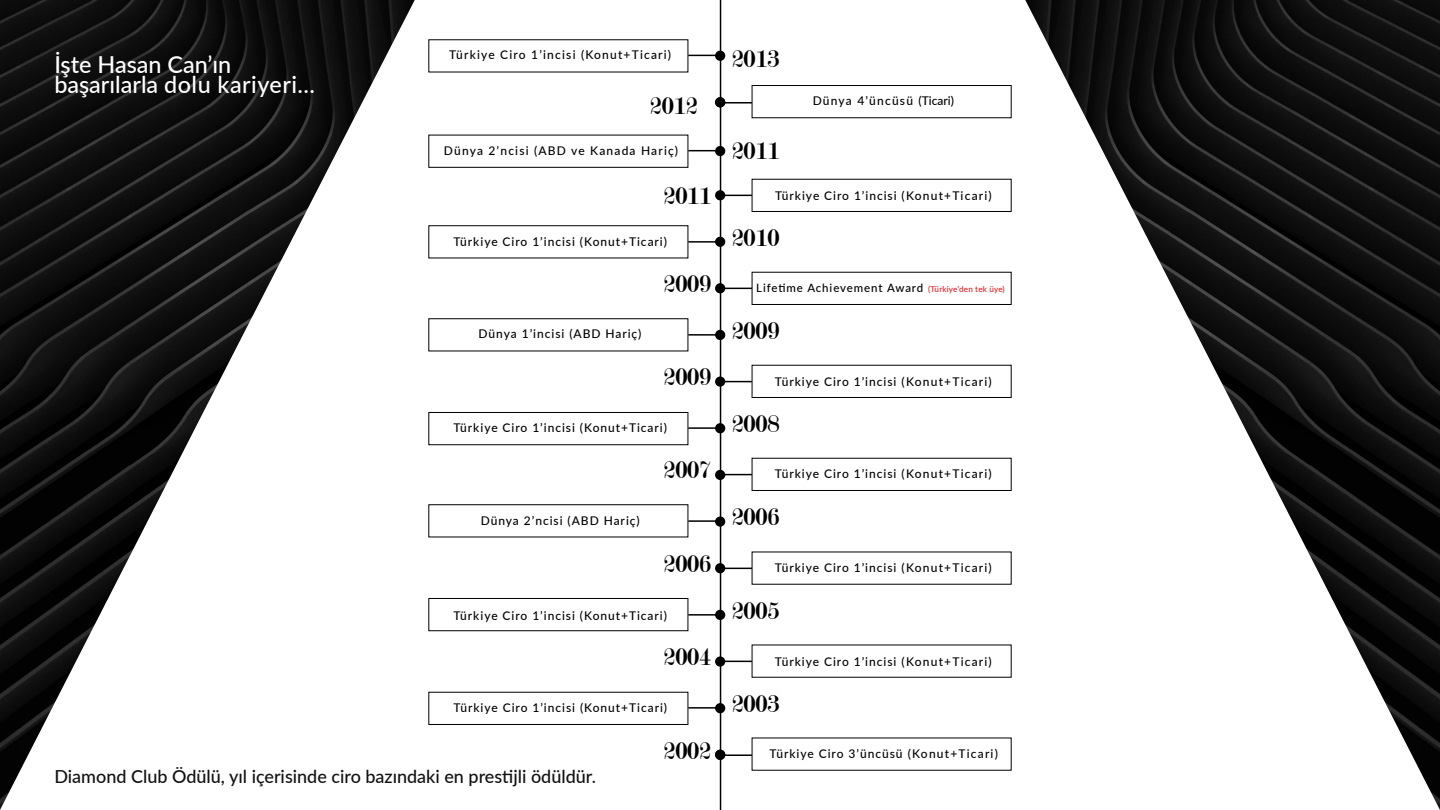
<style>
.page{position:relative;width:1440px;height:810px;background:#fff}
.page>*{position:absolute;margin:0;border:0;box-sizing:border-box;transform-origin:0 0}
.t1{font:26.25px "Modern";color:#000}
.t2{font:500 23.4px/19.5px "Lato";color:#fff}
.t3{font:500 18px "Lato";color:#121212}
.t4{font:500 12px "Lato";letter-spacing:.08em;color:#000}
.t5{font:500 12px "Lato";letter-spacing:.1em;color:#000}
.t6{font:500 11.48px "Lato";letter-spacing:.08em;color:#000}
.s1{font-size:8.1px;color:#e41c24}
</style>
<div class="page">
<hr style="left:720px;top:0;width:1px;height:810px;background:#000">
<div style="left:715px;top:51px;width:10px;height:10px;background:#000;border-radius:50%"></div>
<div style="left:715px;top:97px;width:10px;height:11px;background:#000;border-radius:50%"></div>
<hr style="left:721px;top:102px;width:31px;height:2px;background:#000">
<div style="left:752px;top:85px;width:260px;height:33px;border:1px solid #000"></div>
<hr style="left:688px;top:55px;width:32px;height:1px;background:#000">
<div style="left:715px;top:146px;width:10px;height:10px;background:#000;border-radius:50%"></div>
<div style="left:428px;top:135px;width:260px;height:33px;border:1px solid #000"></div>
<hr style="left:688px;top:150px;width:32px;height:1px;background:#000">
<div style="left:715px;top:283px;width:10px;height:10px;background:#000;border-radius:50%"></div>
<div style="left:715px;top:237px;width:10px;height:10px;background:#000;border-radius:50%"></div>
<div style="left:715px;top:190px;width:10px;height:10px;background:#000;border-radius:50%"></div>
<div style="left:715px;top:330px;width:10px;height:10px;background:#000;border-radius:50%"></div>
<div style="left:715px;top:376px;width:10px;height:11px;background:#000;border-radius:50%"></div>
<div style="left:715px;top:423px;width:10px;height:10px;background:#000;border-radius:50%"></div>
<div style="left:715px;top:470px;width:10px;height:10px;background:#000;border-radius:50%"></div>
<div style="left:715px;top:516px;width:10px;height:11px;background:#000;border-radius:50%"></div>
<div style="left:715px;top:563px;width:10px;height:10px;background:#000;border-radius:50%"></div>
<div style="left:715px;top:610px;width:10px;height:10px;background:#000;border-radius:50%"></div>
<div style="left:715px;top:656px;width:10px;height:11px;background:#000;border-radius:50%"></div>
<div style="left:715px;top:703px;width:10px;height:10px;background:#000;border-radius:50%"></div>
<div style="left:715px;top:750px;width:10px;height:10px;background:#000;border-radius:50%"></div>
<hr style="left:721px;top:288px;width:31px;height:1px;background:#000">
<hr style="left:721px;top:195px;width:31px;height:1px;background:#000">
<hr style="left:721px;top:381px;width:31px;height:1px;background:#000">
<hr style="left:721px;top:474px;width:31px;height:1px;background:#000">
<hr style="left:721px;top:568px;width:31px;height:1px;background:#000">
<hr style="left:721px;top:661px;width:31px;height:1px;background:#000">
<hr style="left:721px;top:754px;width:31px;height:2px;background:#000">
<hr style="left:688px;top:334px;width:32px;height:2px;background:#000">
<hr style="left:688px;top:241px;width:32px;height:2px;background:#000">
<hr style="left:688px;top:427px;width:32px;height:2px;background:#000">
<div style="left:428px;top:504px;width:260px;height:33px;border:1px solid #000"></div>
<div style="left:428px;top:412px;width:260px;height:33px;border:1px solid #000"></div>
<div style="left:428px;top:318px;width:260px;height:33px;border:1px solid #000"></div>
<div style="left:428px;top:225px;width:260px;height:33px;border:1px solid #000"></div>
<div style="left:752px;top:179px;width:260px;height:33px;border:1px solid #000"></div>
<div style="left:752px;top:272px;width:260px;height:33px;border:1px solid #000"></div>
<div style="left:752px;top:365px;width:260px;height:33px;border:1px solid #000"></div>
<div style="left:752px;top:458px;width:260px;height:33px;border:1px solid #000"></div>
<div style="left:428px;top:598px;width:260px;height:33px;border:1px solid #000"></div>
<div style="left:428px;top:692px;width:260px;height:33px;border:1px solid #000"></div>
<hr style="left:688px;top:520px;width:32px;height:2px;background:#000">
<hr style="left:688px;top:614px;width:32px;height:2px;background:#000">
<hr style="left:688px;top:707px;width:32px;height:2px;background:#000">
<img style="left:1025px;top:0;width:415px;height:810px">
<img style="left:0;top:0;width:415px;height:810px">
<h2 class="t2" style="left:54px;top:54px;width:262px">İşte Hasan Can’ın başarılarla dolu kariyeri...</h2>
<p class="t5" style="left:449px;top:46px;width:223px">Türkiye Ciro 1’incisi (Konut+Ticari)</p>
<h1 class="t1" style="left:732px;top:45px;width:49px">2013</h1>
<h1 class="t1" style="left:650px;top:93px;width:49px">2012</h1>
<p class="t4" style="left:813px;top:92px;width:143px">Dünya 4’üncüsü (Ticari)</p>
<p class="t5" style="left:444px;top:142px;width:236px">Dünya 2’ncisi (ABD ve Kanada Hariç)</p>
<h1 class="t1" style="left:732px;top:138px;width:49px">2011</h1>
<h1 class="t1" style="left:663px;top:183px;width:49px">2011</h1>
<h1 class="t1" style="left:732px;top:224px;width:49px">2010</h1>
<h1 class="t1" style="left:663px;top:271px;width:49px">2009</h1>
<h1 class="t1" style="left:732px;top:317px;width:49px">2009</h1>
<h1 class="t1" style="left:663px;top:364px;width:49px">2009</h1>
<h1 class="t1" style="left:732px;top:411px;width:49px">2008</h1>
<h1 class="t1" style="left:663px;top:457px;width:49px">2007</h1>
<h1 class="t1" style="left:732px;top:504px;width:49px">2006</h1>
<h1 class="t1" style="left:663px;top:551px;width:49px">2006</h1>
<h1 class="t1" style="left:732px;top:597px;width:49px">2005</h1>
<h1 class="t1" style="left:663px;top:644px;width:49px">2004</h1>
<h1 class="t1" style="left:732px;top:690px;width:49px">2003</h1>
<h1 class="t1" style="left:663px;top:737px;width:49px">2002</h1>
<p class="t4" style="left:775px;top:187px;width:218px">Türkiye Ciro 1’incisi (Konut+Ticari)</p>
<p class="t4" style="left:453px;top:233px;width:215px">Türkiye Ciro 1’incisi (Konut+Ticari)</p>
<p class="t6" style="left:756px;top:280px;width:250px">Lifetime Achievement Award <span class="s1">(Türkiye’den tek üye)</span></p>
<p class="t4" style="left:479px;top:325px;width:164px">Dünya 1’incisi (ABD Hariç)</p>
<p class="t4" style="left:775px;top:373px;width:218px">Türkiye Ciro 1’incisi (Konut+Ticari)</p>
<p class="t4" style="left:453px;top:419px;width:215px">Türkiye Ciro 1’incisi (Konut+Ticari)</p>
<p class="t4" style="left:775px;top:465px;width:218px">Türkiye Ciro 1’incisi (Konut+Ticari)</p>
<p class="t4" style="left:481px;top:512px;width:160px">Dünya 2’ncisi (ABD Hariç)</p>
<p class="t4" style="left:775px;top:559px;width:218px">Türkiye Ciro 1’incisi (Konut+Ticari)</p>
<p class="t4" style="left:453px;top:607px;width:215px">Türkiye Ciro 1’incisi (Konut+Ticari)</p>
<p class="t4" style="left:775px;top:653px;width:218px">Türkiye Ciro 1’incisi (Konut+Ticari)</p>
<p class="t4" style="left:454px;top:699px;width:215px">Türkiye Ciro 1’incisi (Konut+Ticari)</p>
<p class="t4" style="left:770px;top:745px;width:230px">Türkiye Ciro 3’üncüsü (Konut+Ticari)</p>
<h3 class="t3" style="left:54px;top:763px;width:543px">Diamond Club Ödülü, yıl içerisinde ciro bazındaki en prestijli ödüldür.</h3>
</div>
